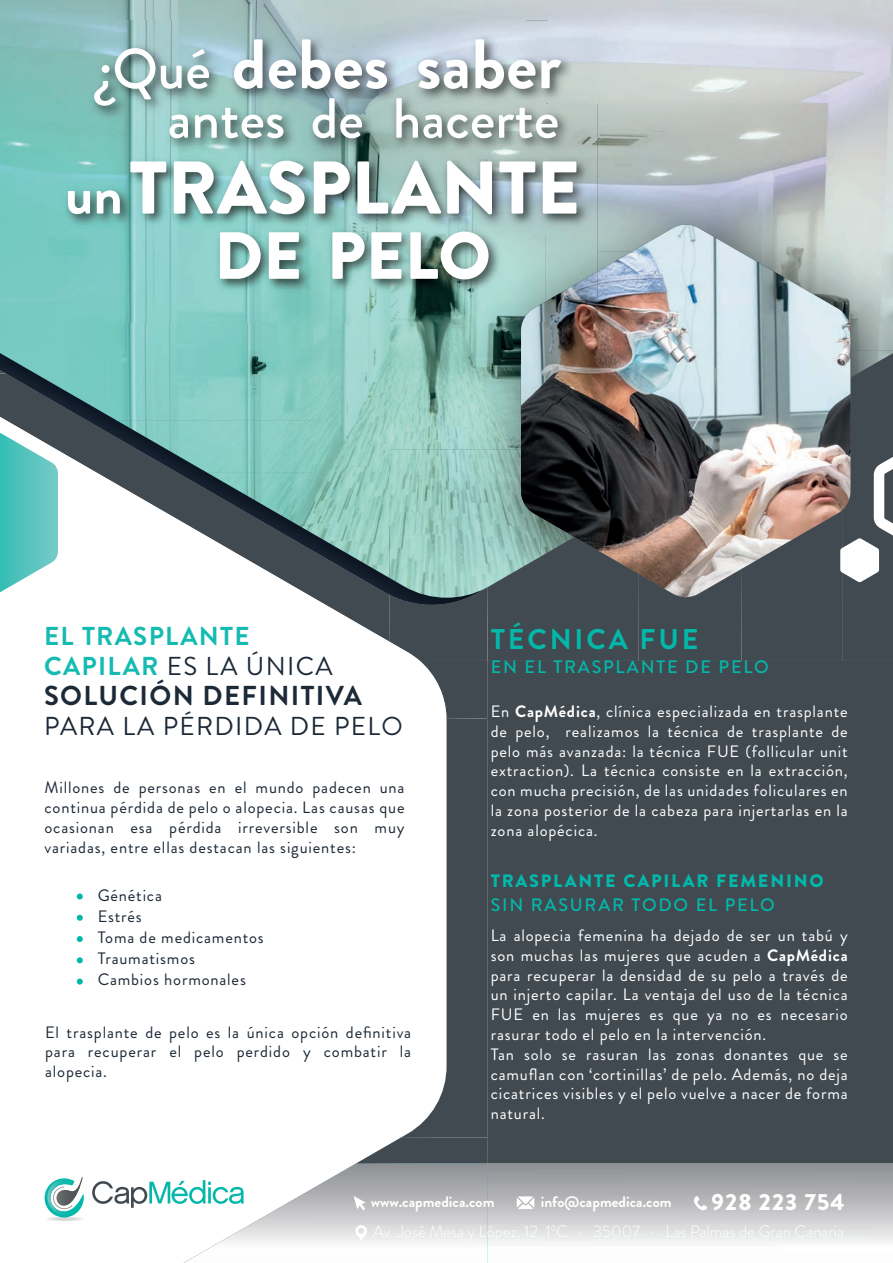
<style>
.page{position:relative;width:893px;height:1263px;background:#414a51}
.page>*{position:absolute;margin:0;border:0;box-sizing:border-box;transform-origin:0 0}
.t1{font:900 74.4px "Brandon Grotesque";color:#fff}
.t2{font:700 69.75px "Brandon Grotesque";color:#fff}
.t3{font:900 66.6px "Brandon Grotesque";color:#fff}
.t4{font:500 56.55px "Brandon Grotesque";color:#fff}
.t5{font:700 28.5px "Brandon Grotesque";letter-spacing:.1em;color:#03b8aa}
.t6{font:700 27.3px "Brandon Grotesque";letter-spacing:.05em;color:#1c2937}
.t7{font:700 25.95px/30px "Brandon Grotesque";letter-spacing:.05em;color:#15bbb1}
.t8{font:25.95px "Brandon Grotesque";color:#1c2937}
.t9{font:900 23.25px "Brandon Grotesque";letter-spacing:.045em;color:#fff}
.t10{font:500 18px "Brandon Grotesque";letter-spacing:.1em;color:#03b8aa}
.t11{font:900 18px "Brandon Grotesque";letter-spacing:.1em;color:#03b8aa}
.t12{font:16.5px/19.8px "Brandon Grotesque";letter-spacing:.05em;color:#fff;text-align:justify}
.t13{font:16.5px/19.8px "Brandon Grotesque";letter-spacing:.05em;color:#1c2937;text-align:justify}
.t14{font:700 15.15px "Brandon Grotesque";color:#fff}
.s1{font-weight:500;font-size:56.55px}
.s2{font-weight:700;font-size:56.55px}
.s3{font-weight:400;color:#1c2937}
.s4{font-weight:700}
</style>
<div class="page">
<img style="left:487px;top:1163px;width:406px;height:100px">
<img style="left:446px;top:718px;width:41px;height:356px">
<img style="left:446px;top:1137px;width:41px;height:1px">
<img style="left:446px;top:1163px;width:41px;height:100px">
<div style="left:0;top:661px;width:446px;height:602px;background:#fff"></div>
<img style="left:0;top:595px;width:389px;height:66px">
<img style="left:0;top:578px;width:389px;height:17px">
<img style="left:0;top:414px;width:298px;height:164px">
<img style="left:0;top:0;width:105px;height:414px">
<img style="left:105px;top:0;width:420px;height:20px">
<img style="left:525px;top:0;width:368px;height:52px">
<img style="left:597px;top:52px;width:296px;height:199px">
<img style="left:105px;top:322px;width:210px;height:98px">
<img style="left:315px;top:322px;width:74px;height:203px">
<img style="left:116px;top:420px;width:199px;height:53px">
<img style="left:207px;top:473px;width:108px;height:53px">
<img style="left:298px;top:525px;width:91px;height:53px">
<img style="left:389px;top:661px;width:57px;height:57px">
<img style="left:487px;top:597px;width:152px;height:64px">
<img style="left:741px;top:597px;width:102px;height:64px">
<img style="left:389px;top:605px;width:1px;height:36px">
<img style="left:389px;top:641px;width:31px;height:20px">
<img style="left:389px;top:598px;width:76px;height:7px">
<img style="left:850px;top:251px;width:43px;height:50px">
<img style="left:389px;top:322px;width:132px;height:127px">
<img style="left:850px;top:301px;width:43px;height:49px">
<img style="left:850px;top:350px;width:43px;height:28px">
<img style="left:389px;top:449px;width:152px;height:149px">
<img style="left:521px;top:225px;width:329px;height:372px">
<img style="left:0;top:433px;width:58px;height:159px">
<svg style="left:840px;top:441px;width:53px;height:141px"></svg>
<svg style="left:77px;top:893px;width:6px;height:6px"></svg>
<svg style="left:77px;top:915px;width:6px;height:6px"></svg>
<svg style="left:77px;top:936px;width:6px;height:6px"></svg>
<svg style="left:77px;top:957px;width:6px;height:6px"></svg>
<svg style="left:77px;top:978px;width:6px;height:6px"></svg>
<svg style="left:355px;top:1225px;width:12px;height:16px"></svg>
<svg style="left:694px;top:1196px;width:13px;height:14px"></svg>
<svg style="left:354px;top:1196px;width:12px;height:14px"></svg>
<svg style="left:517px;top:1196px;width:17px;height:13px"></svg>
<img style="left:37px;top:1216px;width:56px;height:5px">
<svg style="left:45px;top:1177px;width:39px;height:40px;background:#94cac7"></svg>
<svg style="left:92px;top:1180px;width:152px;height:28px;background:#bddfde"></svg>
<img style="left:56px;top:20px;width:295px;height:302px">
<img style="left:351px;top:20px;width:197px;height:101px">
<img style="left:548px;top:20px;width:49px;height:83px">
<img style="left:351px;top:121px;width:38px;height:201px">
<img style="left:389px;top:103px;width:156px;height:219px">
<img style="left:545px;top:103px;width:52px;height:169px">
<img style="left:522px;top:272px;width:75px;height:50px">
<h2 class="t2" style="left:98px;top:15px;width:465px"><span class="s1">¿Qué</span> debes saber</h2>
<h3 class="t4" style="left:167px;top:79px;width:393px">antes de hacerte</h3>
<h1 class="t1" style="left:65px;top:135px;width:517px"><span class="s2">un</span>TRASPLANTE</h1>
<h3 class="t3" style="left:214px;top:209px;width:278px">DE PELO</h3>
<h3 class="t7" style="left:44px;top:621px;width:290px">EL TRASPLANTE<br>CAPILAR <span class="s3">ES LA ÚNICA</span></h3>
<h3 class="t6" style="left:44px;top:676px;width:319px">SOLUCIÓN DEFINITIVA</h3>
<h3 class="t8" style="left:44px;top:708px;width:360px">PARA LA PÉRDIDA DE PELO</h3>
<p class="t13" style="left:45px;top:778px;width:362px">Millones de personas en el mundo padecen una continua pérdida de pelo o alopecia. Las causas que ocasionan esa pérdida irreversible son muy variadas, entre ellas destacan las siguientes:</p>
<p class="t13" style="left:98px;top:885px;width:168px;line-height:21px;text-align:left">Génética<br>Estrés<br>Toma de medicamentos<br>Traumatismos<br>Cambios hormonales</p>
<p class="t13" style="left:45px;top:1022px;width:368px">El trasplante de pelo es la única opción definitiva para recuperar el pelo perdido y combatir la alopecia.</p>
<h3 class="t5" style="left:491px;top:620px;width:209px">TÉCNICA FUE</h3>
<p class="t10" style="left:491px;top:655px;width:279px">EN EL TRASPLANTE DE PELO</p>
<p class="t12" style="left:491px;top:701px;width:359px">En <span class="s4">CapMédica</span>, clínica especializada en trasplante de pelo, realizamos la técnica de trasplante de pelo más avanzada: la técnica FUE (follicular unit extraction). La técnica consiste en la extracción, con mucha precisión, de las unidades foliculares en la zona posterior de la cabeza para injertarlas en la zona alopécica.</p>
<p class="t11" style="left:491px;top:868px;width:334px">TRASPLANTE CAPILAR FEMENINO</p>
<p class="t10" style="left:491px;top:892px;width:286px">SIN RASURAR TODO EL PELO</p>
<p class="t12" style="left:491px;top:926px;width:359px;text-align:left">La alopecia femenina ha dejado de ser un tabú y son muchas las mujeres que acuden a <span class="s4">CapMédica </span>para recuperar la densidad de su pelo a través de un injerto capilar. La ventaja del uso de la técnica FUE en las mujeres es que ya no es necesario rasurar todo el pelo en la intervención.<br>Tan solo se rasuran las zonas donantes que se camuflan con ‘cortinillas’ de pelo. Además, no deja cicatrices visibles y el pelo vuelve a nacer de forma natural.</p>
<p class="t14" style="left:371px;top:1191px;width:125px">www.capmedica.com</p>
<p class="t14" style="left:541px;top:1191px;width:132px">info@capmedica.com</p>
<h3 class="t9" style="left:712px;top:1185px;width:134px">928 223 754</h3>
</div>
